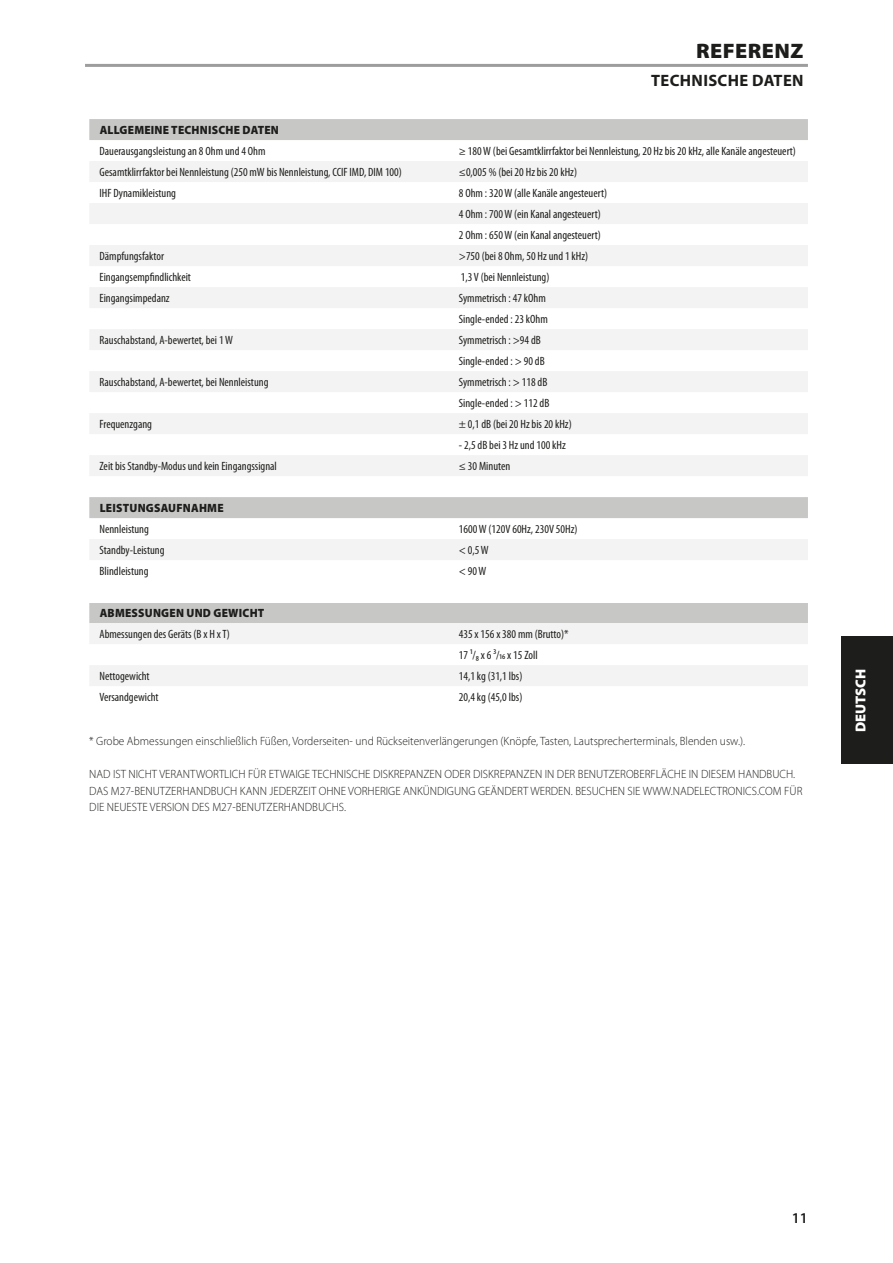
<style>
.page{position:relative;width:893px;height:1263px;background:#fff}
.page>*{position:absolute;margin:0;border:0;box-sizing:border-box;transform-origin:0 0}
.Body_copy_-_header{font:900 21px "Myriad Pro";letter-spacing:.02em;color:#1d1d1b;scale:1.05 1}
.Body_copy_-_header-2{font:700 16.5px "Myriad Pro";letter-spacing:.02em;color:#1d1d1b}
.t1{font:600 15px "Myriad Pro";color:#1d1d1b}
.t2{font:900 14.4px "Myriad Pro";color:#fff}
.Table_-_normal{font:condensed 12px "Myriad Pro";color:#1d1d1b}
.Body_copy_-_normal{font:300 12px/16.5px "Myriad Pro";color:#1d1d1b;scale:.95 1}
.Table_-_header{font:900 12px "Myriad Pro";letter-spacing:.02em;color:#1d1d1b;scale:.95 1}
</style>
<div class="page">
<div style="left:89px;top:119px;width:719px;height:21px;background:#c7c7c6"></div>
<svg style="left:89px;top:161px;width:719px;height:525px;fill:#f3f3f3"></svg>
<div style="left:89px;top:581px;width:719px;height:21px;background:#fff"></div>
<hr style="left:85px;top:64px;width:723px;height:3px;background:#9d9d9d">
<div style="left:842px;top:637px;width:51px;height:127px;background:#1d1d1b"></div>
<p class="Body_copy_-_header" style="left:696px;top:37px;width:104px">REFERENZ</p>
<p class="Body_copy_-_header-2" style="left:651px;top:70px;width:154px">TECHNISCHE DATEN</p>
<p class="Table_-_header" style="left:100px;top:122px;width:190px">ALLGEMEINE TECHNISCHE DATEN</p>
<p class="Table_-_normal" style="left:100px;top:144px;width:168px">Dauerausgangsleistung an 8 Ohm und 4 Ohm</p>
<p class="Table_-_normal" style="left:459px;top:144px;width:339px">≥ 180 W (bei Gesamtklirrfaktor bei Nennleistung, 20 Hz bis 20 kHz, alle Kanäle angesteuert)</p>
<p class="Table_-_normal" style="left:100px;top:165px;width:304px">Gesamtklirrfaktor bei Nennleistung (250 mW bis Nennleistung, CCIF IMD, DIM 100)</p>
<p class="Table_-_normal" style="left:459px;top:165px;width:120px">≤0,005 % (bei 20 Hz bis 20 kHz)</p>
<p class="Table_-_normal" style="left:100px;top:186px;width:78px">IHF Dynamikleistung</p>
<p class="Table_-_normal" style="left:459px;top:186px;width:150px">8 Ohm : 320 W (alle Kanäle angesteuert)</p>
<p class="Table_-_normal" style="left:459px;top:207px;width:143px">4 Ohm : 700 W (ein Kanal angesteuert)</p>
<p class="Table_-_normal" style="left:459px;top:228px;width:143px">2 Ohm : 650 W (ein Kanal angesteuert)</p>
<p class="Table_-_normal" style="left:100px;top:249px;width:66px">Dämpfungsfaktor</p>
<p class="Table_-_normal" style="left:459px;top:249px;width:131px">&gt;750 (bei 8 Ohm, 50 Hz und 1 kHz)</p>
<p class="Table_-_normal" style="left:100px;top:270px;width:93px">Eingangsempfindlichkeit</p>
<p class="Table_-_normal" style="left:461px;top:270px;width:90px">1,3 V (bei Nennleistung)</p>
<p class="Table_-_normal" style="left:100px;top:291px;width:72px">Eingangsimpedanz</p>
<p class="Table_-_normal" style="left:459px;top:291px;width:88px">Symmetrisch : 47 kOhm</p>
<p class="Table_-_normal" style="left:459px;top:312px;width:90px">Single-ended : 23 kOhm</p>
<p class="Table_-_normal" style="left:100px;top:333px;width:135px">Rauschabstand, A-bewertet, bei 1 W</p>
<p class="Table_-_normal" style="left:459px;top:333px;width:83px">Symmetrisch : &gt;94 dB</p>
<p class="Table_-_normal" style="left:459px;top:354px;width:87px">Single-ended : &gt; 90 dB</p>
<p class="Table_-_normal" style="left:100px;top:375px;width:170px">Rauschabstand, A-bewertet, bei Nennleistung</p>
<p class="Table_-_normal" style="left:459px;top:375px;width:90px">Symmetrisch : &gt; 118 dB</p>
<p class="Table_-_normal" style="left:459px;top:396px;width:92px">Single-ended : &gt; 112 dB</p>
<p class="Table_-_normal" style="left:100px;top:417px;width:54px">Frequenzgang</p>
<p class="Table_-_normal" style="left:459px;top:417px;width:114px">± 0,1 dB (bei 20 Hz bis 20 kHz)</p>
<p class="Table_-_normal" style="left:459px;top:438px;width:108px">- 2,5 dB bei 3 Hz und 100 kHz</p>
<p class="Table_-_normal" style="left:100px;top:459px;width:179px">Zeit bis Standby-Modus und kein Eingangssignal</p>
<p class="Table_-_normal" style="left:459px;top:459px;width:53px">≤ 30 Minuten</p>
<p class="Table_-_header" style="left:100px;top:500px;width:132px">LEISTUNGSAUFNAHME</p>
<p class="Table_-_normal" style="left:100px;top:522px;width:51px">Nennleistung</p>
<p class="Table_-_normal" style="left:459px;top:522px;width:120px">1600 W (120V 60Hz, 230V 50Hz)</p>
<p class="Table_-_normal" style="left:100px;top:543px;width:66px">Standby-Leistung</p>
<p class="Table_-_normal" style="left:459px;top:543px;width:31px">&lt; 0,5 W</p>
<p class="Table_-_normal" style="left:100px;top:564px;width:50px">Blindleistung</p>
<p class="Table_-_normal" style="left:459px;top:564px;width:29px">&lt; 90 W</p>
<p class="Table_-_header" style="left:100px;top:605px;width:175px">ABMESSUNGEN UND GEWICHT</p>
<p class="Table_-_normal" style="left:100px;top:627px;width:132px">Abmessungen des Geräts (B x H x T)</p>
<p class="Table_-_normal" style="left:459px;top:627px;width:111px">435 x 156 x 380 mm (Brutto)*</p>
<p class="Table_-_normal" style="left:459px;top:648px;width:80px">17 ¹/₈ x 6 ³/16 x 15 Zoll</p>
<p class="Table_-_normal" style="left:100px;top:669px;width:52px">Nettogewicht</p>
<p class="Table_-_normal" style="left:459px;top:669px;width:65px">14,1 kg (31,1 lbs)</p>
<p class="Table_-_normal" style="left:100px;top:690px;width:61px">Versandgewicht</p>
<p class="Table_-_normal" style="left:459px;top:690px;width:65px">20,4 kg (45,0 lbs)</p>
<p class="Body_copy_-_normal" style="left:89px;top:733px;width:692px">* Grobe Abmessungen einschließlich Füßen, Vorderseiten- und Rückseitenverlängerungen (Knöpfe, Tasten, Lautsprecherterminals, Blenden usw.).</p>
<p class="Body_copy_-_normal" style="left:89px;top:766px;width:752px">NAD IST NICHT VERANTWORTLICH FÜR ETWAIGE TECHNISCHE DISKREPANZEN ODER DISKREPANZEN IN DER BENUTZEROBERFLÄCHE IN DIESEM HANDBUCH.<br>DAS M27-BENUTZERHANDBUCH KANN JEDERZEIT OHNE VORHERIGE ANKÜNDIGUNG GEÄNDERT WERDEN. BESUCHEN SIE WWW.NADELECTRONICS.COM FÜR<br>DIE NEUESTE VERSION DES M27-BENUTZERHANDBUCHS.</p>
<p class="t2" style="left:851px;top:732px;width:65px;rotate:-90deg">DEUTSCH</p>
<p class="t1" style="left:792px;top:1208px;width:18px">11</p>
</div>
